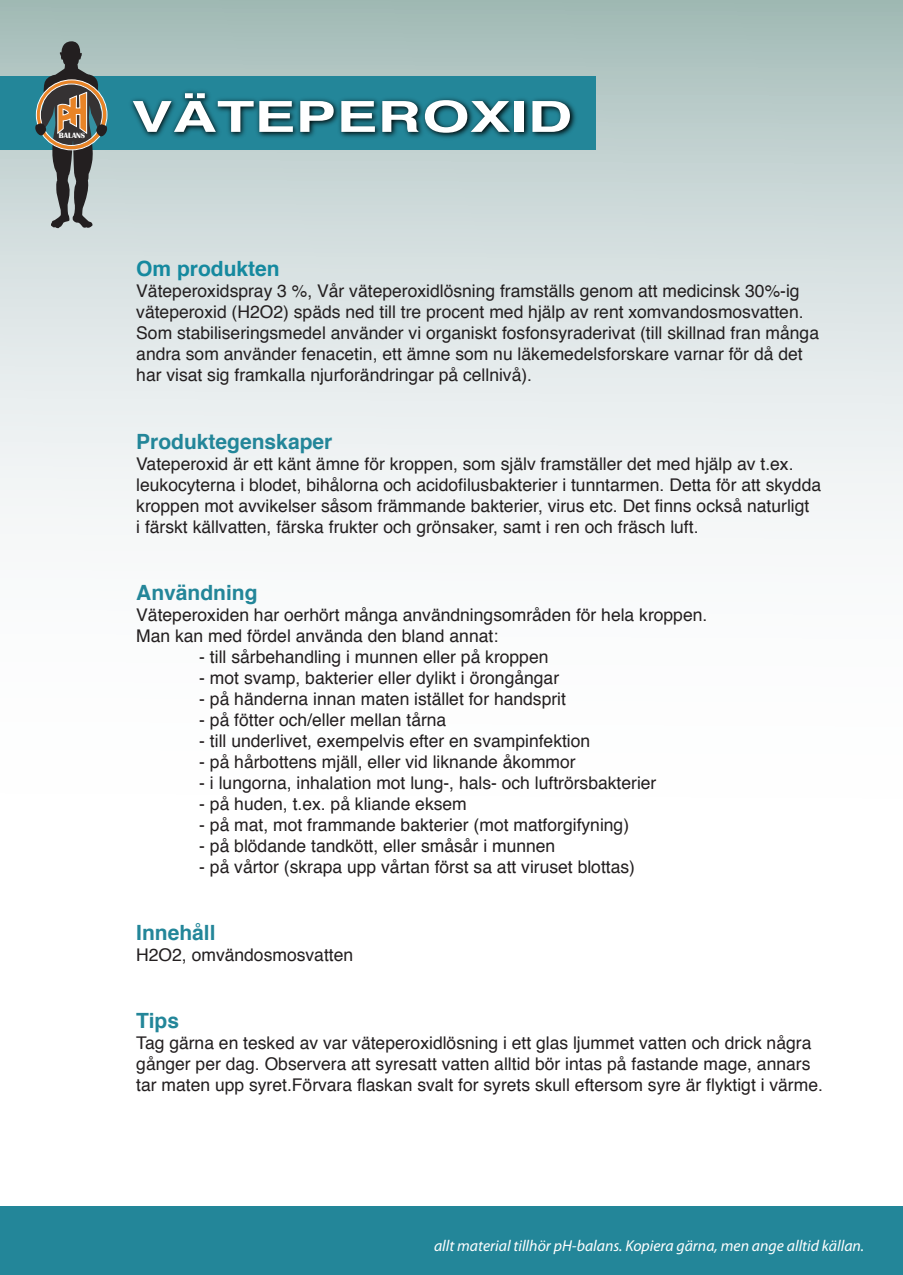
<style>
.page{position:relative;width:903px;height:1275px;background:#fff}
.page>*{position:absolute;margin:0;border:0;box-sizing:border-box;transform-origin:0 0}
.t1{font:700 21px "Helvetica";color:#238699}
.t2{font:700 21px "Helvetica";color:#15899f}
.t3{font:17.5px/21px "Helvetica";color:#231f20}
.t4{font:italic 15.75px "Myriad Pro";color:#fff}
.t5{font:700 7.88px "Britannic";color:#fff}
</style>
<div class="page">
<svg style="left:0;top:0;width:903px;height:523px"></svg>
<div style="left:0;top:1206px;width:903px;height:69px;background:#238699"></div>
<div style="left:0;top:76px;width:595px;height:74px;background:#238699"></div>
<svg style="left:33px;top:41px;width:76px;height:187px;background:#808781"></svg>
<img style="left:131px;top:91px;width:445px;height:47px">
<svg style="left:133px;top:93px;width:160px;height:39px"></svg>
<svg style="left:300px;top:101px;width:34px;height:31px"></svg>
<svg style="left:341px;top:101px;width:34px;height:31px"></svg>
<svg style="left:382px;top:101px;width:36px;height:31px"></svg>
<svg style="left:425px;top:100px;width:85px;height:33px"></svg>
<div style="left:515px;top:101px;width:9px;height:31px;background:#fff"></div>
<svg style="left:532px;top:101px;width:38px;height:31px"></svg>
<p class="t5" style="left:59px;top:131px;width:28px">BALANS</p>
<p class="t2" style="left:136px;top:252px;width:145px">Om produkten</p>
<p class="t3" style="left:136px;top:281px;width:684px">Väteperoxidspray 3 %, Vår väteperoxidlösning framställs genom att medicinsk 30%-ig väteperoxid (H2O2) späds ned till tre procent med hjälp av rent xomvandosmosvatten.<br>Som stabiliseringsmedel använder vi organiskt fosfonsyraderivat (till skillnad fran många andra som använder fenacetin, ett ämne som nu läkemedelsforskare varnar för då det har visat sig framkalla njurforändringar på cellnivå).</p>
<p class="t1" style="left:136px;top:424px;width:198px">Produktegenskaper</p>
<p class="t3" style="left:136px;top:453px;width:686px">Vateperoxid är ett känt ämne för kroppen, som själv framställer det med hjälp av t.ex. leukocyterna i blodet, bihålorna och acidofilusbakterier i tunntarmen. Detta för att skydda kroppen mot avvikelser såsom främmande bakterier, virus etc. Det finns också naturligt<br>i färskt källvatten, färska frukter och grönsaker, samt i ren och fräsch luft.</p>
<p class="t1" style="left:136px;top:575px;width:123px">Användning</p>
<p class="t3" style="left:136px;top:605px;width:572px">Väteperoxiden har oerhört många användningsområden för hela kroppen.<br>Man kan med fördel använda den bland annat:</p>
<p class="t3" style="left:199px;top:647px;width:351px">- till sårbehandling i munnen eller på kroppen</p>
<p class="t3" style="left:199px;top:668px;width:361px">- mot svamp, bakterier eller dylikt i örongångar</p>
<p class="t3" style="left:199px;top:689px;width:368px">- på händerna innan maten istället for handsprit</p>
<p class="t3" style="left:199px;top:710px;width:249px">- på fötter och/eller mellan tårna</p>
<p class="t3" style="left:199px;top:731px;width:392px">- till underlivet, exempelvis efter en svampinfektion</p>
<p class="t3" style="left:199px;top:752px;width:378px">- på hårbottens mjäll, eller vid liknande åkommor</p>
<p class="t3" style="left:199px;top:773px;width:459px">- i lungorna, inhalation mot lung-, hals- och luftrörsbakterier</p>
<p class="t3" style="left:199px;top:794px;width:269px">- på huden, t.ex. på kliande eksem</p>
<p class="t3" style="left:199px;top:815px;width:431px">- på mat, mot frammande bakterier (mot matforgifyning)</p>
<p class="t3" style="left:199px;top:836px;width:358px">- på blödande tandkött, eller småsår i munnen</p>
<p class="t3" style="left:199px;top:857px;width:437px">- på vårtor (skrapa upp vårtan först sa att viruset blottas)</p>
<p class="t1" style="left:136px;top:916px;width:81px">Innehåll</p>
<p class="t3" style="left:136px;top:945px;width:218px">H2O2, omvändosmosvatten</p>
<p class="t1" style="left:136px;top:1004px;width:44px">Tips</p>
<p class="t3" style="left:136px;top:1033px;width:688px">Tag gärna en tesked av var väteperoxidlösning i ett glas ljummet vatten och drick några gånger per dag. Observera att syresatt vatten alltid bör intas på fastande mage, annars tar maten upp syret.Förvara flaskan svalt for syrets skull eftersom syre är flyktigt i värme.</p>
<p class="t4" style="left:434px;top:1236px;width:432px">allt material tillhör pH-balans. Kopiera gärna, men ange alltid källan.</p>
</div>
